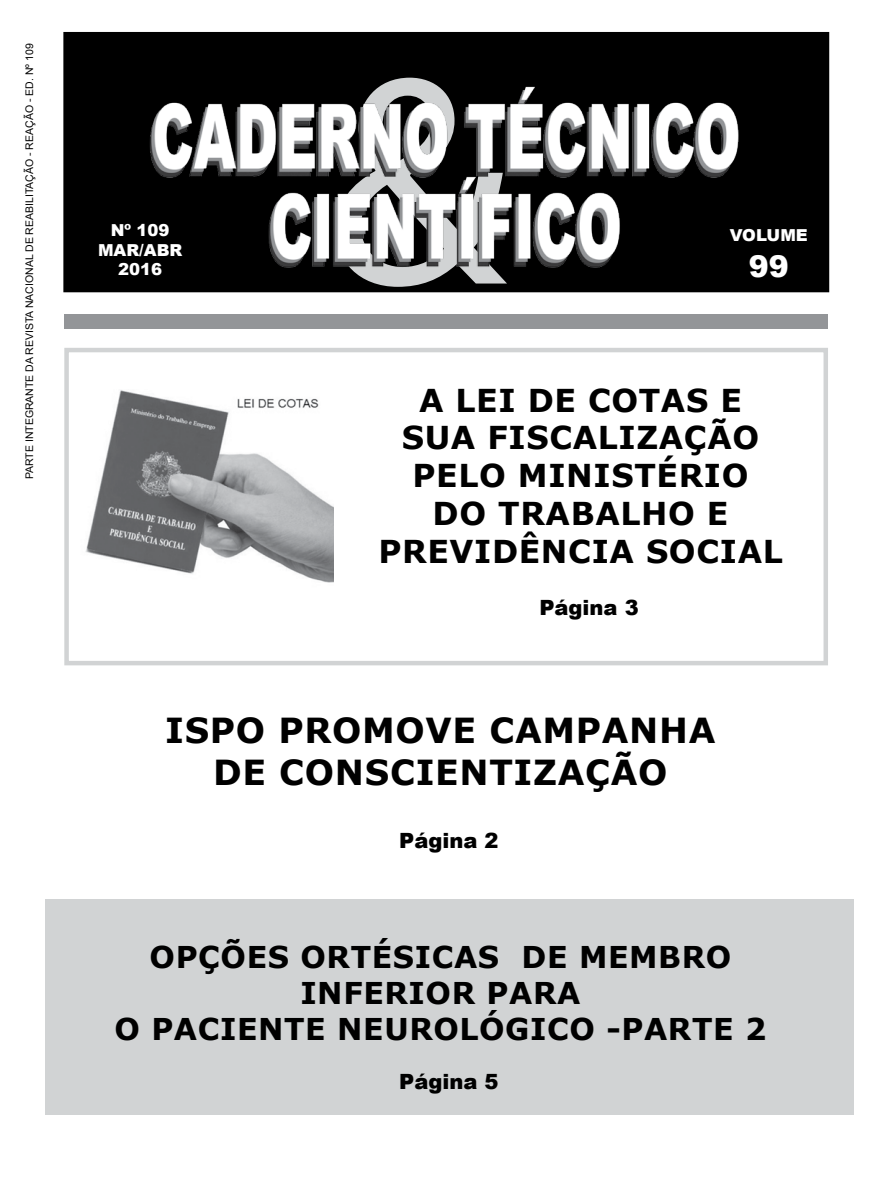
<style>
.page{position:relative;width:893px;height:1191px;background:#fff}
.page>*{position:absolute;margin:0;border:0;box-sizing:border-box;transform-origin:0 0}
.t1{font:700 34.5px "Verdana";letter-spacing:.02em;color:#000}
.t2{font:700 31.5px "Verdana";letter-spacing:.02em;color:#000}
.t3{font:700 30px "Verdana";letter-spacing:.02em;color:#000}
.t4{font:900 30px "Arial";color:#fff}
.t5{font:900 21px "Arial";color:#000}
.t6{font:900 16.5px/19.5px "Arial";color:#fff;text-align:center}
.t7{font:10.5px "Arial";color:#000}
</style>
<div class="page">
<div style="left:64px;top:348px;width:764px;height:317px;border:4px solid #d1d3d4"></div>
<div style="left:45px;top:898px;width:808px;height:216px;background:#d1d3d4"></div>
<div style="left:64px;top:33px;width:764px;height:258px;background:#000"></div>
<div style="left:63px;top:32px;width:766px;height:260px;border:2px solid #000"></div>
<div style="left:64px;top:314px;width:764px;height:15px;background:#939598"></div>
<img style="left:148px;top:77px;width:597px;height:216px">
<img style="left:85px;top:390px;width:248px;height:193px">
<p class="t7" style="left:23px;top:479px;width:437px;rotate:-90deg">parte integrante da revista nacional de reabilitação - REAÇÃO - ED. Nº 109</p>
<p class="t6" style="left:98px;top:220px;width:86px">Nº 109<br>MAR/ABR<br>2016</p>
<p class="t6" style="left:730px;top:225px;width:79px">VOLUME</p>
<p class="t4" style="left:749px;top:245px;width:42px">99</p>
<p class="t2" style="left:419px;top:380px;width:217px">A LEI DE COTAS</p>
<p class="t2" style="left:720px;top:380px;width:18px">E</p>
<p class="t2" style="left:402px;top:417px;width:25px">SUA</p>
<p class="t2" style="left:487px;top:417px;width:22px">FISCALI</p>
<p class="t2" style="left:636px;top:417px;width:121px">ZAÇÃO</p>
<p class="t2" style="left:413px;top:455px;width:24px">PELO</p>
<p class="t2" style="left:518px;top:455px;width:54px">MINISTÉRIO</p>
<p class="t2" style="left:433px;top:493px;width:26px">DO</p>
<p class="t2" style="left:498px;top:493px;width:47px">TRABAL</p>
<p class="t2" style="left:641px;top:493px;width:84px">HO E</p>
<p class="t2" style="left:378px;top:531px;width:187px">PREVIDÊNCIA</p>
<p class="t2" style="left:646px;top:531px;width:47px">SOCIAL</p>
<p class="t5" style="left:539px;top:592px;width:101px">Página 3</p>
<p class="t1" style="left:165px;top:708px;width:143px">ISPO PROMO</p>
<p class="t1" style="left:425px;top:708px;width:93px">VE CAMPAN</p>
<p class="t1" style="left:659px;top:708px;width:57px">HA</p>
<p class="t1" style="left:213px;top:750px;width:93px">DE CONSCIENTI</p>
<p class="t1" style="left:533px;top:750px;width:133px">ZAÇÃO</p>
<p class="t5" style="left:399px;top:825px;width:101px">Página 2</p>
<p class="t3" style="left:150px;top:938px;width:583px">OPÇÕES ORTÉSICAS DE MEMBRO</p>
<p class="t3" style="left:300px;top:974px;width:282px">INFERIOR PARA</p>
<p class="t3" style="left:114px;top:1010px;width:553px">O PACIENTE NEUROLÓGICO -PARTE</p>
<p class="t3" style="left:745px;top:1010px;width:23px">2</p>
<p class="t5" style="left:399px;top:1065px;width:101px">Página 5</p>
</div>
